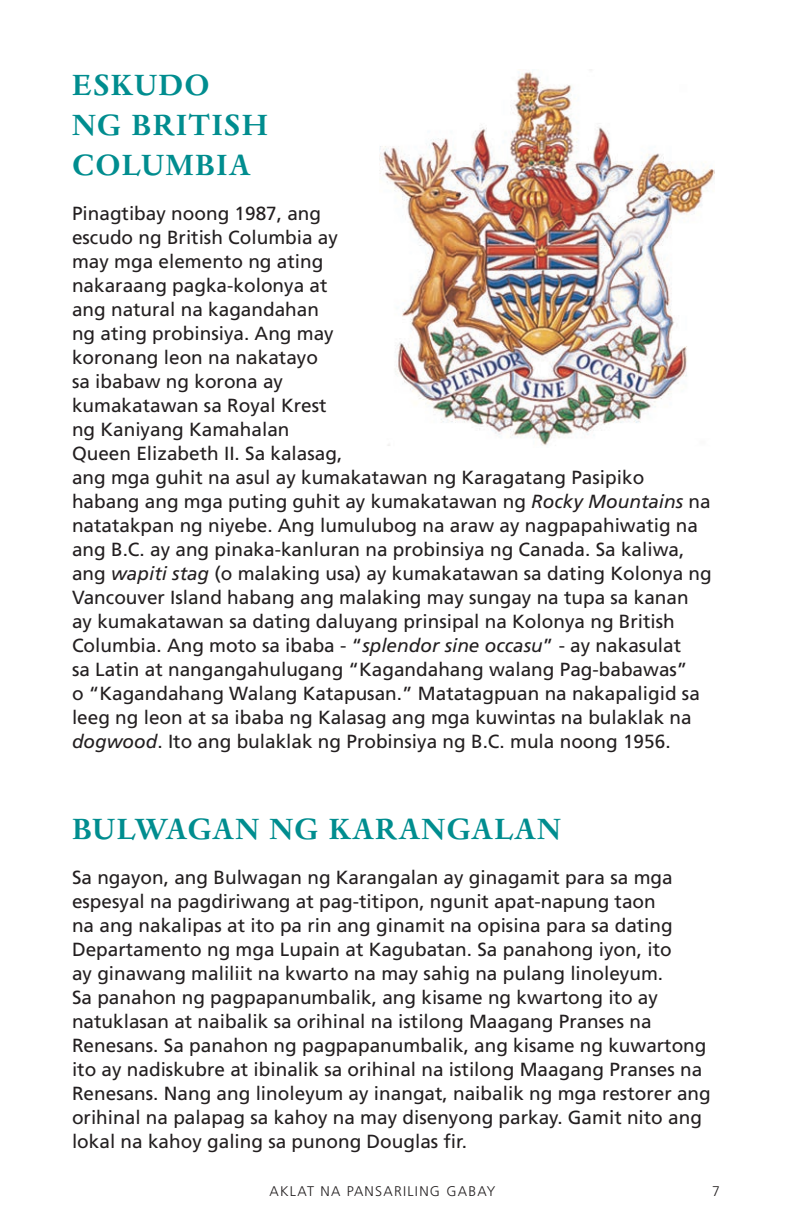
<style>
.page{position:relative;width:792px;height:1224px;background:#fff}
.page>*{position:absolute;margin:0;border:0;box-sizing:border-box;transform-origin:0 0}
.t1{font:700 34px/40px "Dante MT Pro";letter-spacing:.035em;color:#008d8f}
.t2{font:19px/24px "Frutiger LT Std";color:#231f20}
.t3{font:300 14px "Frutiger LT Std";letter-spacing:.09em;color:#231f20}
.s1{font-style:italic}
</style>
<div class="page">
<img style="left:380px;top:71px;width:335px;height:375px">
<h1 class="t1" style="left:72px;top:65px;width:197px">ESKUDO<br>NG BRITISH<br>COLUMBIA</h1>
<p class="t2" style="left:72px;top:202px;width:641px">Pinagtibay noong 1987, ang<br>escudo ng British Columbia ay<br>may mga elemento ng ating<br>nakaraang pagka-kolonya at<br>ang natural na kagandahan<br>ng ating probinsiya. Ang may<br>koronang leon na nakatayo<br>sa ibabaw ng korona ay<br>kumakatawan sa Royal Krest<br>ng Kaniyang Kamahalan<br>Queen Elizabeth II. Sa kalasag,<br>ang mga guhit na asul ay kumakatawan ng Karagatang Pasipiko habang ang mga puting guhit ay kumakatawan ng <span class="s1">Rocky Mountains</span> na natatakpan ng niyebe. Ang lumulubog na araw ay nagpapahiwatig na ang B.C. ay ang pinaka-kanluran na probinsiya ng Canada. Sa kaliwa, ang <span class="s1">wapiti stag</span> (o malaking usa) ay kumakatawan sa dating Kolonya ng Vancouver Island habang ang malaking may sungay na tupa sa kanan ay kumakatawan sa dating daluyang prinsipal na Kolonya ng British Columbia. Ang moto sa ibaba - “<span class="s1">splendor sine occasu</span>” - ay nakasulat<br>sa Latin at nangangahulugang “Kagandahang walang Pag-babawas”<br>o “Kagandahang Walang Katapusan.” Matatagpuan na nakapaligid sa leeg ng leon at sa ibaba ng Kalasag ang mga kuwintas na bulaklak na <span class="s1">dogwood</span>. Ito ang bulaklak ng Probinsiya ng B.C. mula noong 1956.</p>
<h1 class="t1" style="left:72px;top:809px;width:490px">BULWAGAN NG KARANGALAN</h1>
<p class="t2" style="left:72px;top:866px;width:640px">Sa ngayon, ang Bulwagan ng Karangalan ay ginagamit para sa mga espesyal na pagdiriwang at pag-titipon, ngunit apat-napung taon<br>na ang nakalipas at ito pa rin ang ginamit na opisina para sa dating Departamento ng mga Lupain at Kagubatan. Sa panahong iyon, ito<br>ay ginawang maliliit na kwarto na may sahig na pulang linoleyum.<br>Sa panahon ng pagpapanumbalik, ang kisame ng kwartong ito ay natuklasan at naibalik sa orihinal na istilong Maagang Pranses na Renesans. Sa panahon ng pagpapanumbalik, ang kisame ng kuwartong ito ay nadiskubre at ibinalik sa orihinal na istilong Maagang Pranses na Renesans. Nang ang linoleyum ay inangat, naibalik ng mga restorer ang orihinal na palapag sa kahoy na may disenyong parkay. Gamit nito ang lokal na kahoy galing sa punong Douglas fir.</p>
<p class="t3" style="left:270px;top:1183px;width:227px">AKLAT NA PANSARILING GABAY</p>
<p class="t3" style="left:712px;top:1183px;width:9px">7</p>
</div>
